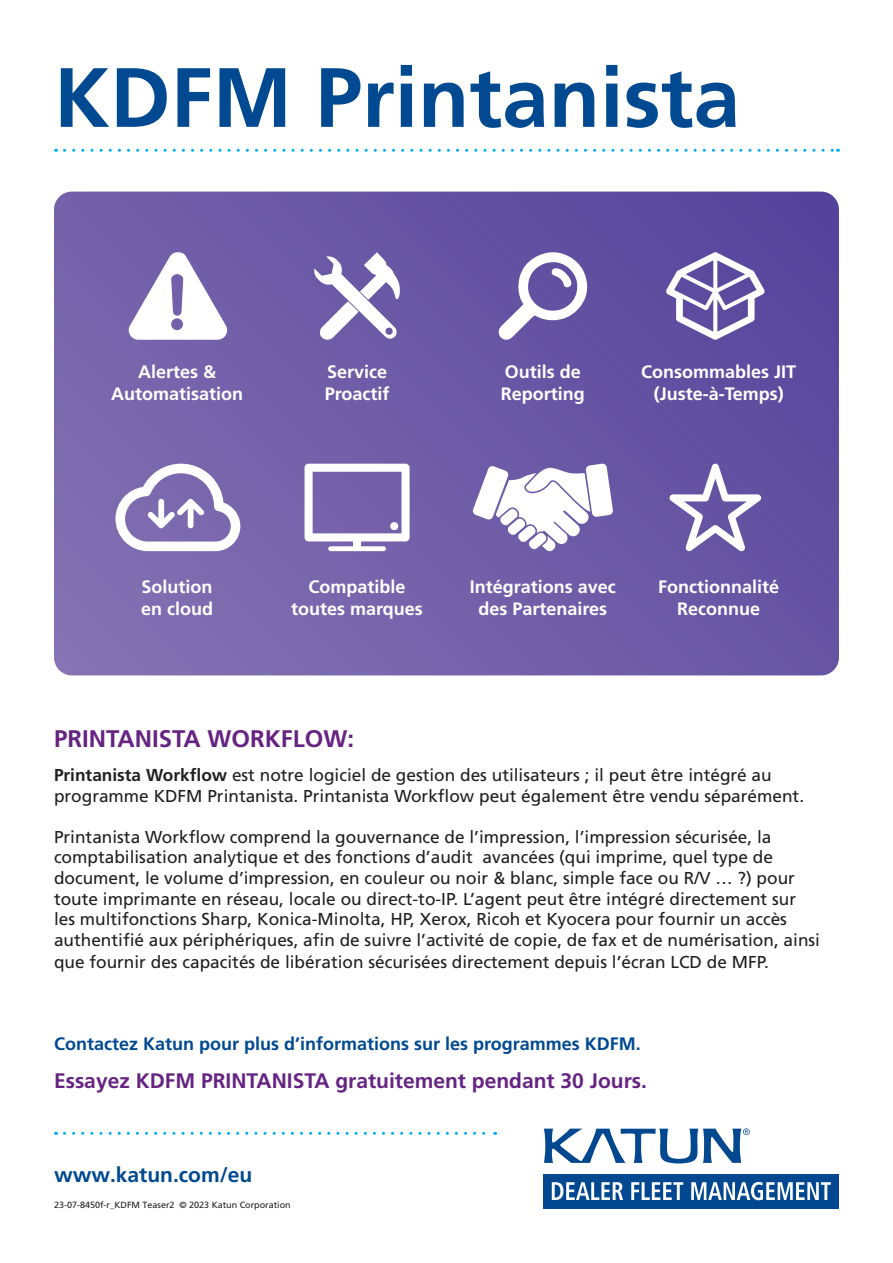
<style>
.page{position:relative;width:893px;height:1263px;background:#fff}
.page>*{position:absolute;margin:0;border:0;box-sizing:border-box;transform-origin:0 0}
.t1{font:700 84px "Frutiger";color:#014990}
.t2{font:700 24px "Frutiger";color:#662482}
.t3{font:700 21px "Frutiger";color:#662482}
.subhead-21pt_blue{font:700 21px "Frutiger";color:#014990}
.t4{font:700 18px/21.6px "Frutiger";color:#fff;text-align:center}
.t5{font:700 18px "Frutiger";color:#014990}
.t6{font:17.25px/20.9px "Frutiger";color:#231f20}
.t7{font:9px "Frutiger";color:#231f20}
.s1{font-weight:700}
</style>
<div class="page">
<svg style="left:54px;top:192px;width:785px;height:483px;background:#6d5ba7"></svg>
<svg style="left:64px;top:149px;width:774px;height:3px"></svg>
<div style="left:544px;top:1174px;width:295px;height:34px;background:#014890"></div>
<svg style="left:544px;top:1128px;width:206px;height:35px"></svg>
<svg style="left:552px;top:1182px;width:71px;height:18px"></svg>
<svg style="left:631px;top:1182px;width:52px;height:18px"></svg>
<svg style="left:691px;top:1182px;width:140px;height:18px"></svg>
<svg style="left:64px;top:1132px;width:432px;height:3px"></svg>
<svg style="left:115px;top:464px;width:125px;height:87px"></svg>
<svg style="left:126px;top:252px;width:104px;height:88px"></svg>
<svg style="left:472px;top:463px;width:141px;height:89px"></svg>
<svg style="left:314px;top:252px;width:88px;height:88px"></svg>
<svg style="left:498px;top:250px;width:91px;height:90px"></svg>
<svg style="left:666px;top:252px;width:99px;height:88px"></svg>
<svg style="left:305px;top:464px;width:105px;height:87px"></svg>
<svg style="left:669px;top:463px;width:92px;height:89px"></svg>
<p class="t1" style="left:54px;top:48px;width:688px">KDFM Printanista</p>
<p class="t4" style="left:111px;top:361px;width:134px">Alertes &amp;<br>Automatisation</p>
<p class="t4" style="left:325px;top:361px;width:66px;text-align:left">Service<br>Proactif</p>
<p class="t4" style="left:501px;top:361px;width:86px;text-align:left">Outils de<br>Reporting</p>
<p class="t4" style="left:641px;top:361px;width:157px">Consommables JIT (Juste-à-Temps)</p>
<p class="t4" style="left:141px;top:576px;width:74px;text-align:left">Solution en cloud</p>
<p class="t4" style="left:291px;top:576px;width:133px">Compatible toutes marques</p>
<p class="t4" style="left:470px;top:576px;width:148px">Intégrations avec des Partenaires</p>
<p class="t4" style="left:658px;top:576px;width:123px">Fonctionnalité<br>Reconnue</p>
<p class="t2" style="left:54px;top:724px;width:302px">PRINTANISTA WORKFLOW:</p>
<p class="t6" style="left:54px;top:764px;width:752px"><span class="s1">Printanista Workflow</span> est notre logiciel de gestion des utilisateurs ; il peut être intégré au programme KDFM Printanista. Printanista Workflow peut également être vendu séparément.</p>
<p class="t6" style="left:54px;top:826px;width:767px">Printanista Workflow comprend la gouvernance de l’impression, l’impression sécurisée, la comptabilisation analytique et des fonctions d’audit avancées (qui imprime, quel type de document, le volume d’impression, en couleur ou noir &amp; blanc, simple face ou R/V … ?) pour toute imprimante en réseau, locale ou direct-to-IP. L’agent peut être intégré directement sur les multifonctions Sharp, Konica-Minolta, HP, Xerox, Ricoh et Kyocera pour fournir un accès authentifié aux périphériques, afin de suivre l’activité de copie, de fax et de numérisation, ainsi que fournir des capacités de libération sécurisées directement depuis l’écran LCD de MFP.</p>
<p class="t5" style="left:54px;top:1033px;width:588px">Contactez Katun pour plus d’informations sur les programmes KDFM.</p>
<p class="t3" style="left:54px;top:1068px;width:594px">Essayez KDFM PRINTANISTA gratuitement pendant 30 Jours.</p>
<p class="subhead-21pt_blue" style="left:54px;top:1162px;width:200px">www.katun.com/eu</p>
<p class="t7" style="left:54px;top:1199px;width:238px">23-07-8450f-r_KDFM Teaser2 © 2023 Katun Corporation</p>
</div>
